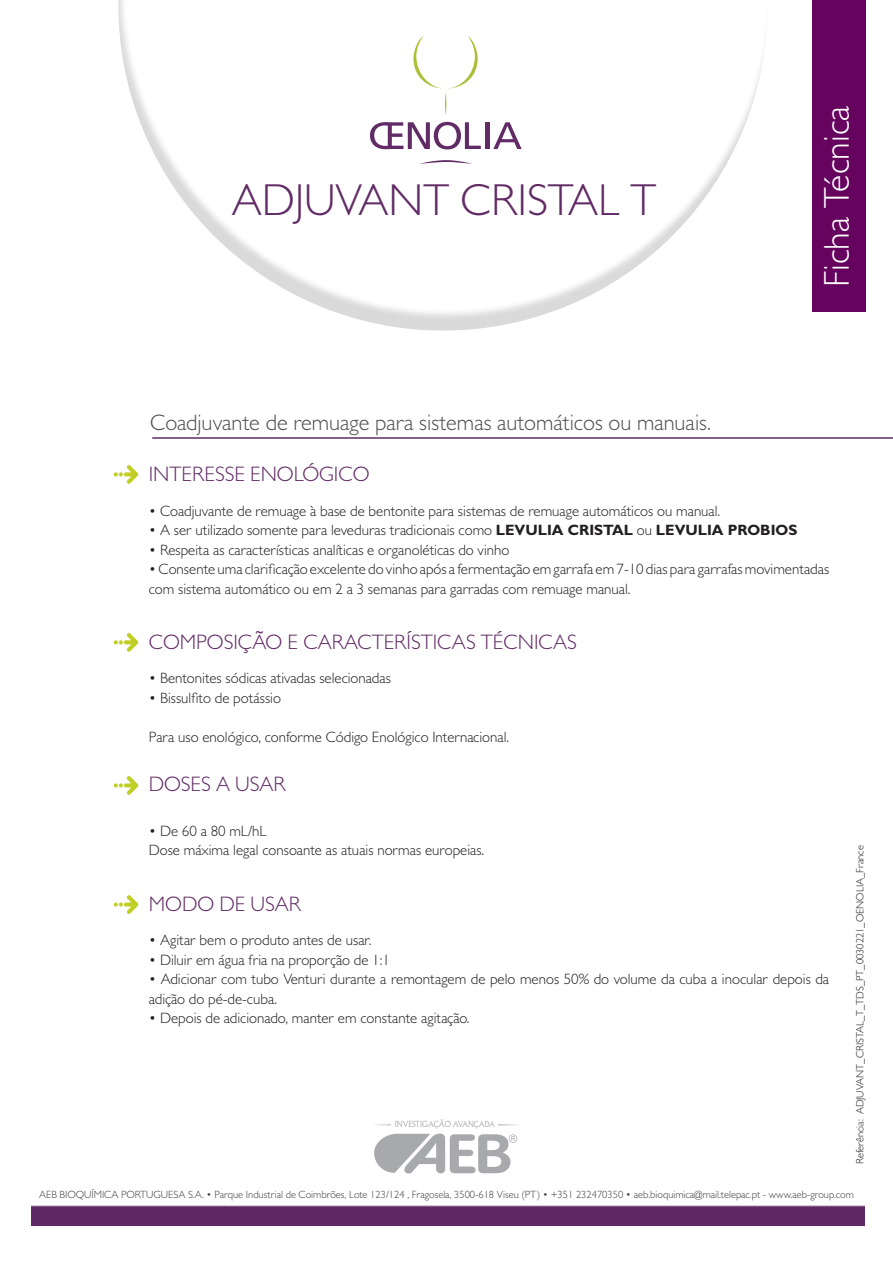
<style>
.page{position:relative;width:893px;height:1263px;background:#fff}
.page>*{position:absolute;margin:0;border:0;box-sizing:border-box;transform-origin:0 0}
.t1{font:300 45px "Gill Sans MT Std";color:#612b65}
.t2{font:300 36px "Gill Sans MT Std";color:#fff}
.t3{font:300 22.5px "Gill Sans MT Std";color:#4e4f50}
.t4{font:300 21px "Gill Sans MT Std";color:#612b65}
.t5{font:300 15px/19.5px "Gill Sans MT Std";color:#231f20}
.t6{font:300 10.5px "Gill Sans MT Std";color:#3e3e3f}
.t7{font:300 10.5px "Gill Sans MT Std";color:#231f20}
.t8{font:9px "Trajan Pro 3";letter-spacing:-.01em;color:#bcbdc0}
.t9{font:300 8.1px "Albertus";color:#a7a9ac;scale:.92 1}
.s1{font-weight:700}
</style>
<div class="page">
<svg style="left:118px;top:0;width:724px;height:331px"></svg>
<div style="left:812px;top:0;width:53px;height:311px;background:#65035f"></div>
<svg style="left:114px;top:465px;width:24px;height:19px"></svg>
<img style="left:31px;top:1205px;width:834px;height:20px">
<hr style="left:152px;top:437px;width:741px;height:2px;background:#612b65">
<svg style="left:374px;top:1133px;width:143px;height:41px"></svg>
<svg style="left:498px;top:1124px;width:20px;height:1px"></svg>
<svg style="left:376px;top:1124px;width:15px;height:1px"></svg>
<svg style="left:370px;top:122px;width:111px;height:27px"></svg>
<hr style="left:485px;top:122px;width:4px;height:27px;background:#612b66">
<svg style="left:493px;top:122px;width:29px;height:27px"></svg>
<svg style="left:413px;top:36px;width:65px;height:79px"></svg>
<svg style="left:419px;top:160px;width:53px;height:4px"></svg>
<svg style="left:114px;top:633px;width:24px;height:19px"></svg>
<svg style="left:114px;top:776px;width:24px;height:19px"></svg>
<svg style="left:114px;top:895px;width:24px;height:19px"></svg>
<h1 class="t1" style="left:232px;top:173px;width:426px">ADJUVANT CRISTAL T</h1>
<h2 class="t2" style="left:815px;top:287px;width:183px;rotate:-90deg">Ficha Técnica</h2>
<h3 class="t3" style="left:150px;top:409px;width:562px">Coadjuvante de remuage para sistemas automáticos ou manuais.</h3>
<h3 class="t4" style="left:149px;top:461px;width:222px">INTERESSE ENOLÓGICO</h3>
<p class="t5" style="left:149px;top:500px;width:573px">• Coadjuvante de remuage à base de bentonite para sistemas de remuage automáticos ou manual.</p>
<p class="t5" style="left:149px;top:520px;width:650px">• A ser utilizado somente para leveduras tradicionais como <span class="s1">LEVULIA CRISTAL</span> ou <span class="s1">LEVULIA PROBIOS</span></p>
<p class="t5" style="left:149px;top:539px;width:362px">• Respeita as características analíticas e organoléticas do vinho</p>
<p class="t5" style="left:149px;top:559px;width:682px">• Consente uma clarificação excelente do vinho após a fermentação em garrafa em 7-10 dias para garrafas movimentadas com sistema automático ou em 2 a 3 semanas para garradas com remuage manual.</p>
<h3 class="t4" style="left:149px;top:629px;width:430px">COMPOSIÇÃO E CARACTERÍSTICAS TÉCNICAS</h3>
<p class="t5" style="left:149px;top:668px;width:244px">• Bentonites sódicas ativadas selecionadas</p>
<p class="t5" style="left:149px;top:688px;width:134px">• Bissulfito de potássio</p>
<p class="t5" style="left:149px;top:727px;width:362px">Para uso enológico, conforme Código Enológico Internacional.</p>
<h3 class="t4" style="left:149px;top:771px;width:139px">DOSES A USAR</h3>
<p class="t5" style="left:149px;top:821px;width:337px">• De 60 a 80 mL/hL<br>Dose máxima legal consoante as atuais normas europeias.</p>
<h3 class="t4" style="left:149px;top:891px;width:154px">MODO DE USAR</h3>
<p class="t5" style="left:149px;top:930px;width:224px">• Agitar bem o produto antes de usar.</p>
<p class="t5" style="left:149px;top:950px;width:243px">• Diluir em água fria na proporção de 1:1</p>
<p class="t5" style="left:149px;top:969px;width:682px">• Adicionar com tubo Venturi durante a remontagem de pelo menos 50% do volume da cuba a inocular depois da adição do pé-de-cuba.</p>
<p class="t5" style="left:149px;top:1008px;width:322px">• Depois de adicionado, manter em constante agitação.</p>
<p class="t9" style="left:395px;top:1119px;width:110px">INVESTIGAÇÃO AVANÇADA</p>
<p class="t8" style="left:397px;top:1119px;width:100px">Recherche Avancée</p>
<p class="t7" style="left:854px;top:1164px;width:320px;rotate:-90deg">Referência: ADJUVANT_CRISTAL_T_TDS_PT_0030221_OENOLIA_France</p>
<p class="t6" style="left:39px;top:1188px;width:816px">AEB BIOQUÍMICA PORTUGUESA S.A. • Parque Industrial de Coimbrões, Lote 123/124 , Fragosela, 3500-618 Viseu (PT) • +351 232470350 • aeb.bioquimica@mail.telepac.pt - www.aeb-group.com</p>
</div>
